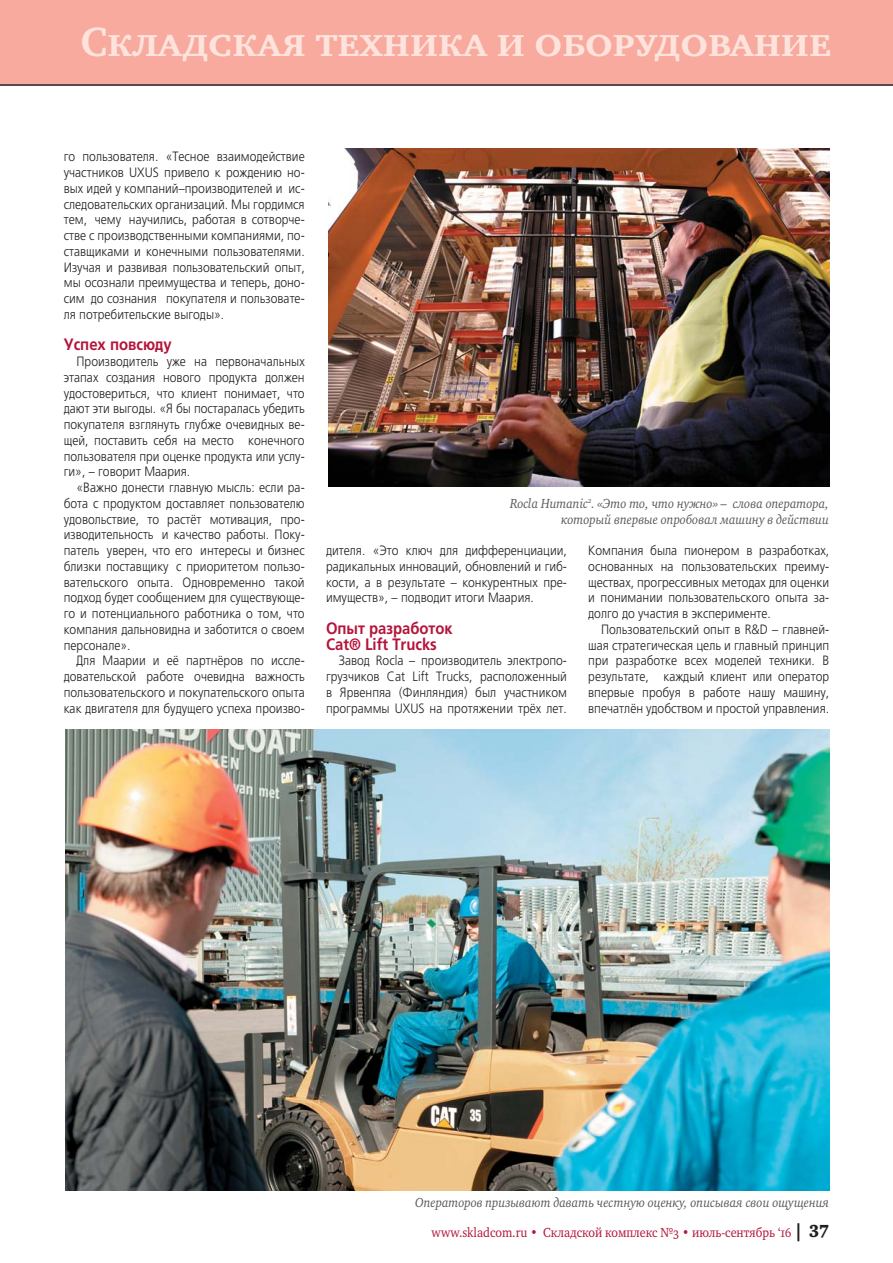
<style>
.page{position:relative;width:893px;height:1263px;background:#fff}
.page>*{position:absolute;margin:0;border:0;box-sizing:border-box;transform-origin:0 0}
.t1{font:700 42px "Charter SCC";color:#fde3dc}
.t2{font:700 16.5px/15.8px "AG Foreigner Light C";color:#b4153a;scale:.9 1}
.t3{font:13.5px/15.8px "AG Foreigner Light C";color:#231f20;text-align:justify;scale:.9 1}
.t4{font:italic 13.5px/16.2px "Charter OSC";color:#58595b;text-align:right;scale:.9 1}
.t5{font:13.5px "Charter OSC";color:#b4153a;scale:.9 1}
.s1{font-family:"Charter Black C";font-size:18px;color:#231f20}
</style>
<div class="page">
<div style="left:0;top:0;width:893px;height:85px;background:#f8aa9e"></div>
<hr style="left:0;top:84px;width:893px;height:2px;background:#231f20">
<img style="left:66px;top:729px;width:763px;height:461px">
<img style="left:328px;top:148px;width:501px;height:339px">
<h1 class="t1" style="left:81px;top:16px;width:752px">Складская техника и оборудование</h1>
<p class="t3" style="left:64px;top:149px;width:269px">го пользователя. «Тесное взаимодействие участников UXUS привело к рождению но&shy;вых идей у компаний–производителей и ис&shy;следовательских организаций. Мы гордимся тем, чему научились, работая в сотворче&shy;стве с производственными компаниями, по&shy;ставщиками и конечными пользователями.<br>Изучая и развивая пользовательский опыт, мы осознали преимущества и теперь, доно&shy;сим до сознания покупателя и пользовате&shy;ля потребительские выгоды».</p>
<p class="t2" style="left:64px;top:337px;width:121px">Успех повсюду</p>
<p class="t3" style="left:64px;top:354px;width:269px;text-indent:13px">Производитель уже на первоначальных этапах создания нового продукта должен удостовериться, что клиент понимает, что дают эти выгоды. «Я бы постаралась убедить покупателя взглянуть глубже очевидных ве&shy;щей, поставить себя на место конечного пользователя при оценке продукта или услу&shy;ги», – говорит Маария.</p>
<p class="t3" style="left:64px;top:480px;width:269px;text-indent:13px">«Важно донести главную мысль: если ра&shy;бота с продуктом доставляет пользователю удовольствие, то растёт мотивация, про&shy;изводительность и качество работы. Поку&shy;патель уверен, что его интересы и бизнес близки поставщику с приоритетом пользо&shy;вательского опыта. Одновременно такой подход будет сообщением для существующе&shy;го и потенциального работника о том, что компания дальновидна и заботится о своем персонале».</p>
<p class="t3" style="left:64px;top:653px;width:269px;text-indent:13px">Для Маарии и её партнёров по иссле&shy;довательской работе очевидна важность пользовательского и покупательского опыта как двигателя для будущего успеха произво-</p>
<p class="t4" style="left:510px;top:497px;width:356px">Rocla Humanic<sup>2</sup>. «Это то, что нужно» – слова оператора, который впервые опробовал машину в действии</p>
<p class="t3" style="left:326px;top:543px;width:269px">дителя. «Это ключ для дифференциации, радикальных инноваций, обновлений и гиб&shy;кости, а в результате – конкурентных пре&shy;имуществ», – подводит итоги Маария.</p>
<p class="t2" style="left:326px;top:621px;width:142px">Опыт разработок<br>Cat® Lift Trucks</p>
<p class="t3" style="left:326px;top:653px;width:269px;text-indent:13px">Завод Rocla – производитель электропо&shy;грузчиков Cat Lift Trucks, расположенный в Ярвенпяа (Финляндия) был участником программы UXUS на протяжении трёх лет.</p>
<p class="t3" style="left:588px;top:543px;width:269px">Компания была пионером в разработках, основанных на пользовательских преиму&shy;ществах, прогрессивных методах для оценки и понимании пользовательского опыта за&shy;долго до участия в эксперименте.</p>
<p class="t3" style="left:588px;top:622px;width:269px;text-indent:13px">Пользовательский опыт в R&amp;D – главней&shy;шая стратегическая цель и главный принцип при разработке всех моделей техники. В результате, каждый клиент или оператор впервые пробуя в работе нашу машину, впечатлён удобством и простой управления.</p>
<p class="t4" style="left:415px;top:1196px;width:461px">Операторов призывают давать честную оценку, описывая свои ощущения</p>
<p class="t5" style="left:432px;top:1227px;width:443px">www.skladcom.ru • Складской комплекс №3 • июль-сентябрь ‘16 <span class="s1">| 37</span></p>
</div>
